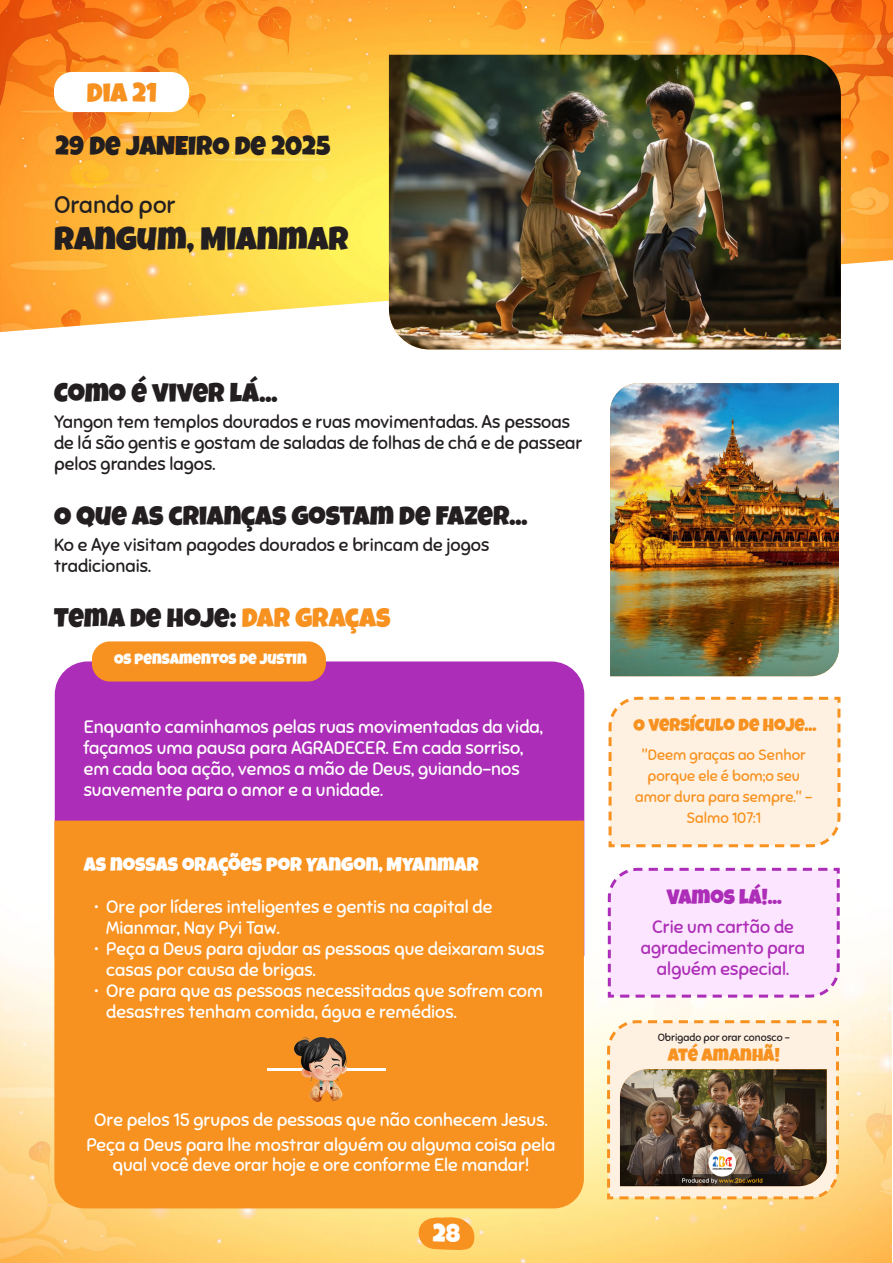
<style>
.page{position:relative;width:893px;height:1263px;background:#fff}
.page>*{position:absolute;margin:0;border:0;box-sizing:border-box;transform-origin:0 0}
.City_Name{font:33px "Luckiest Guy";color:#231f20}
.Header_3{font:27px "Luckiest Guy";color:#231f20}
.Date{font:27px "Luckiest Guy";color:#231f20}
.Header_3-2{font:27px "Luckiest Guy";color:#f79220}
.t1{font:25.5px "Luckiest Guy";color:#fff}
.Praying_for{font:24px "Sniglet";color:#231f20}
.Today_s_Verse{font:21px "Luckiest Guy";color:#ac2db7}
.Justin_s_thoughts{font:19.5px "Luckiest Guy";color:#fff}
.t2{font:18px/21px "Sniglet";color:#fff}
.t3{font:18px/21px "Sniglet";color:#231f20}
.Bible_Verse_2{font:18px/21px "Sniglet";color:#ac2db7;text-align:center}
.Today_s_Verse-2{font:18px "Luckiest Guy";color:#f79220}
.Bible_Verse_2-2{font:15px/21px "Sniglet";color:#f79220;text-align:center}
.Justin_s_thoughts-2{font:15px "Luckiest Guy";color:#fff}
.Bible_Verse_2-3{font:10.5px "Sniglet";color:#231f20}
.s1{color:#f79220}
</style>
<div class="page">
<img style="left:0;top:739px;width:891px;height:524px">
<svg style="left:415px;top:1215px;width:61px;height:37px;background:#f9aa40"></svg>
<img style="left:0;top:0;width:893px;height:332px">
<div style="left:55px;top:661px;width:529px;height:160px;background:#ac2db7"></div>
<img style="left:389px;top:55px;width:452px;height:294px">
<div style="left:54px;top:72px;width:135px;height:40px;background:#fff;border-radius:18px"></div>
<div style="left:92px;top:641px;width:234px;height:40px;background:#f79220;border-radius:18px"></div>
<div style="left:54px;top:821px;width:530px;height:387px;background:#f79220"></div>
<hr style="left:267px;top:1068px;width:118px;height:3px;background:#fff">
<img style="left:294px;top:1038px;width:53px;height:63px">
<img style="left:610px;top:383px;width:229px;height:293px">
<svg style="left:607px;top:696px;width:235px;height:153px;background:#feeedc"></svg>
<svg style="left:606px;top:866px;width:235px;height:133px;background:#f9dffa"></svg>
<svg style="left:606px;top:1019px;width:234px;height:182px;background:#fde8cd"></svg>
<img style="left:620px;top:1069px;width:207px;height:117px">
<p class="Header_3-2" style="left:87px;top:75px;width:71px">DIA 21</p>
<p class="Date" style="left:56px;top:128px;width:276px">29 DE JANEIRO DE 2025</p>
<p class="Praying_for" style="left:54px;top:191px;width:123px">Orando por</p>
<p class="City_Name" style="left:54px;top:217px;width:296px">RANGUM, MIANMAR</p>
<p class="Header_3" style="left:54px;top:375px;width:225px">COMO É VIVER LÁ...</p>
<p class="t3" style="left:54px;top:411px;width:530px">Yangon tem templos dourados e ruas movimentadas. As pessoas de lá são gentis e gostam de saladas de folhas de chá e de passear pelos grandes lagos.</p>
<p class="Header_3" style="left:54px;top:498px;width:475px">O QUE AS CRIANÇAS GOSTAM DE FAZER...</p>
<p class="t3" style="left:54px;top:534px;width:437px">Ko e Aye visitam pagodes dourados e brincam de jogos tradicionais.</p>
<p class="Header_3" style="left:54px;top:600px;width:338px">TEMA DE HOJE: <span class="s1">DAR GRAÇAS</span></p>
<p class="Justin_s_thoughts-2" style="left:114px;top:648px;width:194px">OS PENSAMENTOS DE JUSTIN</p>
<p class="t2" style="left:84px;top:716px;width:461px">Enquanto caminhamos pelas ruas movimentadas da vida, façamos uma pausa para AGRADECER. Em cada sorriso, em cada boa ação, vemos a mão de Deus, guiando-nos suavemente para o amor e a unidade.</p>
<p class="Justin_s_thoughts" style="left:84px;top:852px;width:396px">AS NOSSAS ORAÇÕES POR YANGON, MYANMAR</p>
<p class="t2" style="left:106px;top:896px;width:388px;text-indent:-12px">• Ore por líderes inteligentes e gentis na capital de<br>Mianmar, Nay Pyi Taw.</p>
<p class="t2" style="left:106px;top:938px;width:440px;text-indent:-12px">• Peça a Deus para ajudar as pessoas que deixaram suas casas por causa de brigas.</p>
<p class="t2" style="left:106px;top:980px;width:438px;text-indent:-12px">• Ore para que as pessoas necessitadas que sofrem com desastres tenham comida, água e remédios.</p>
<p class="t2" style="left:86px;top:1106px;width:471px;line-height:25.5px;text-align:center">Ore pelos 15 grupos de pessoas que não conhecem Jesus.<br>Peça a Deus para lhe mostrar alguém ou alguma coisa pela</p>
<p class="t2" style="left:113px;top:1154px;width:418px">qual você deve orar hoje e ore conforme Ele mandar!</p>
<h3 class="t1" style="left:433px;top:1216px;width:29px">28</h3>
<p class="Today_s_Verse-2" style="left:633px;top:713px;width:185px">O VERSÍCULO DE HOJE...</p>
<p class="Bible_Verse_2-2" style="left:635px;top:744px;width:179px">"Deem graças ao Senhor porque ele é bom;o seu amor dura para sempre." -<br>Salmo 107:1</p>
<p class="Today_s_Verse" style="left:667px;top:883px;width:117px">VAMOS LÁ!...</p>
<p class="Bible_Verse_2" style="left:641px;top:917px;width:166px">Crie um cartão de agradecimento para alguém especial.</p>
<p class="Bible_Verse_2-3" style="left:658px;top:1030px;width:134px">Obrigado por orar conosco -</p>
<p class="Today_s_Verse-2" style="left:668px;top:1042px;width:113px">ATÉ AMANHÃ!</p>
</div>
